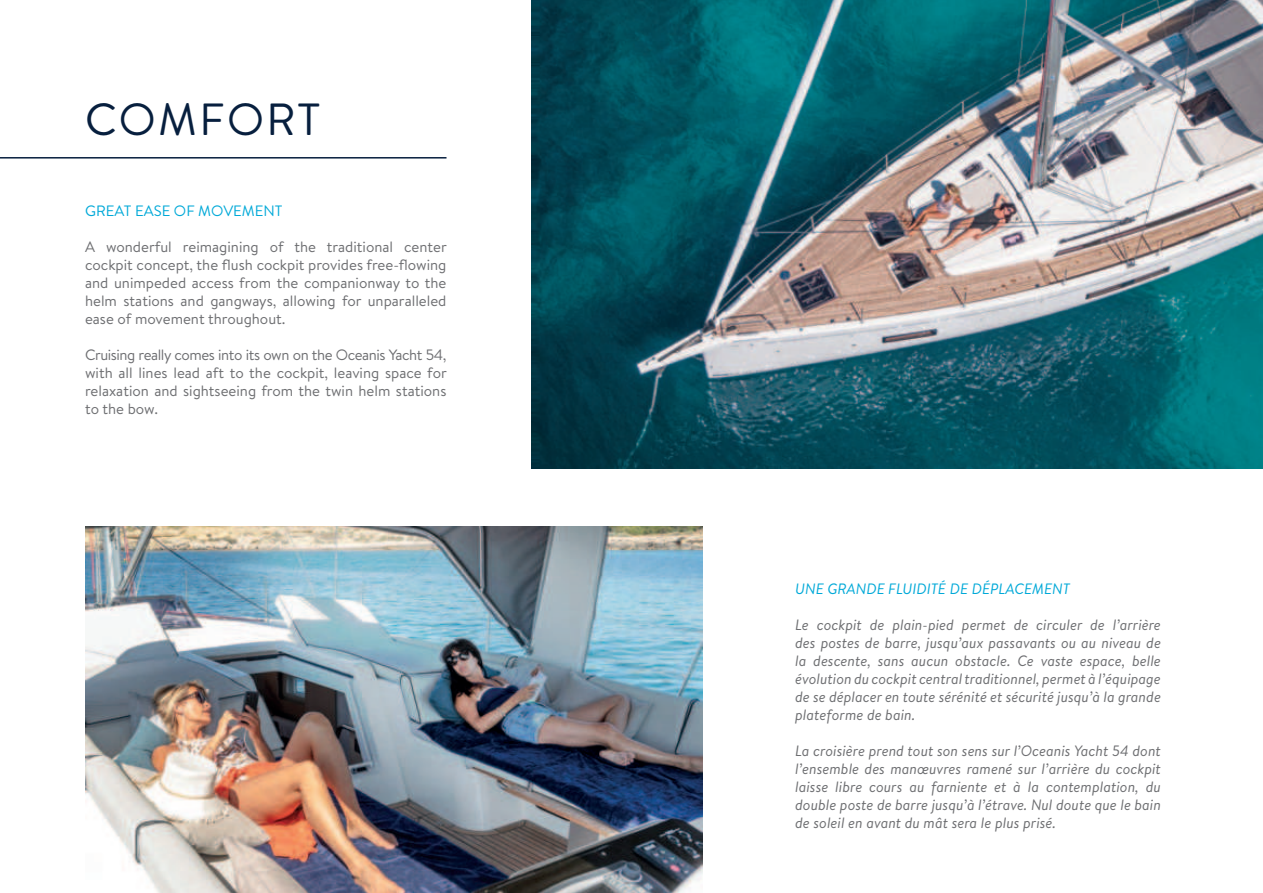
<style>
.page{position:relative;width:1263px;height:893px;background:#fff}
.page>*{position:absolute;margin:0;border:0;box-sizing:border-box;transform-origin:0 0}
.t1{font:45px "Brandon Grotesque";letter-spacing:.05em;color:#071f3e}
.t2{font:italic 15px/18px "Brandon Text";color:#6d6e71;text-align:justify}
.t3{font:15px/18px "Brandon Text";color:#6d6e71;text-align:justify}
.t4{font:italic 15px "Brandon Text";color:#00a9d8}
.t5{font:15px "Brandon Text";color:#00a9d8}
</style>
<div class="page">
<img style="left:531px;top:0;width:732px;height:468px">
<img style="left:85px;top:526px;width:617px;height:367px">
<hr style="left:0;top:157px;width:446px;height:2px;background:#071f3e">
<h1 class="t1" style="left:85px;top:99px;width:236px">COMFORT</h1>
<p class="t5" style="left:85px;top:205px;width:199px">GREAT EASE OF MOVEMENT</p>
<p class="t3" style="left:85px;top:240px;width:363px">A wonderful reimagining of the traditional center cockpit concept, the flush cockpit provides free-flowing and unimpeded access from the companionway to the helm stations and gangways, allowing for unparalleled ease of movement throughout.</p>
<p class="t3" style="left:85px;top:348px;width:363px">Cruising really comes into its own on the Oceanis Yacht 54, with all lines lead aft to the cockpit, leaving space for relaxation and sightseeing from the twin helm stations to the bow.</p>
<p class="t4" style="left:795px;top:580px;width:276px">UNE GRANDE FLUIDITÉ DE DÉPLACEMENT</p>
<p class="t2" style="left:795px;top:616px;width:367px">Le cockpit de plain-pied permet de circuler de l’arrière des postes de barre, jusqu’aux passavants ou au niveau de la descente, sans aucun obstacle. Ce vaste espace, belle évolution du cockpit central traditionnel, permet à l’équipage de se déplacer en toute sérénité et sécurité jusqu’à la grande plateforme de bain.</p>
<p class="t2" style="left:795px;top:742px;width:367px">La croisière prend tout son sens sur l’Oceanis Yacht 54 dont l’ensemble des manœuvres ramené sur l’arrière du cockpit laisse libre cours au farniente et à la contemplation, du double poste de barre jusqu’à l’étrave. Nul doute que le bain de soleil en avant du mât sera le plus prisé.</p>
</div>
